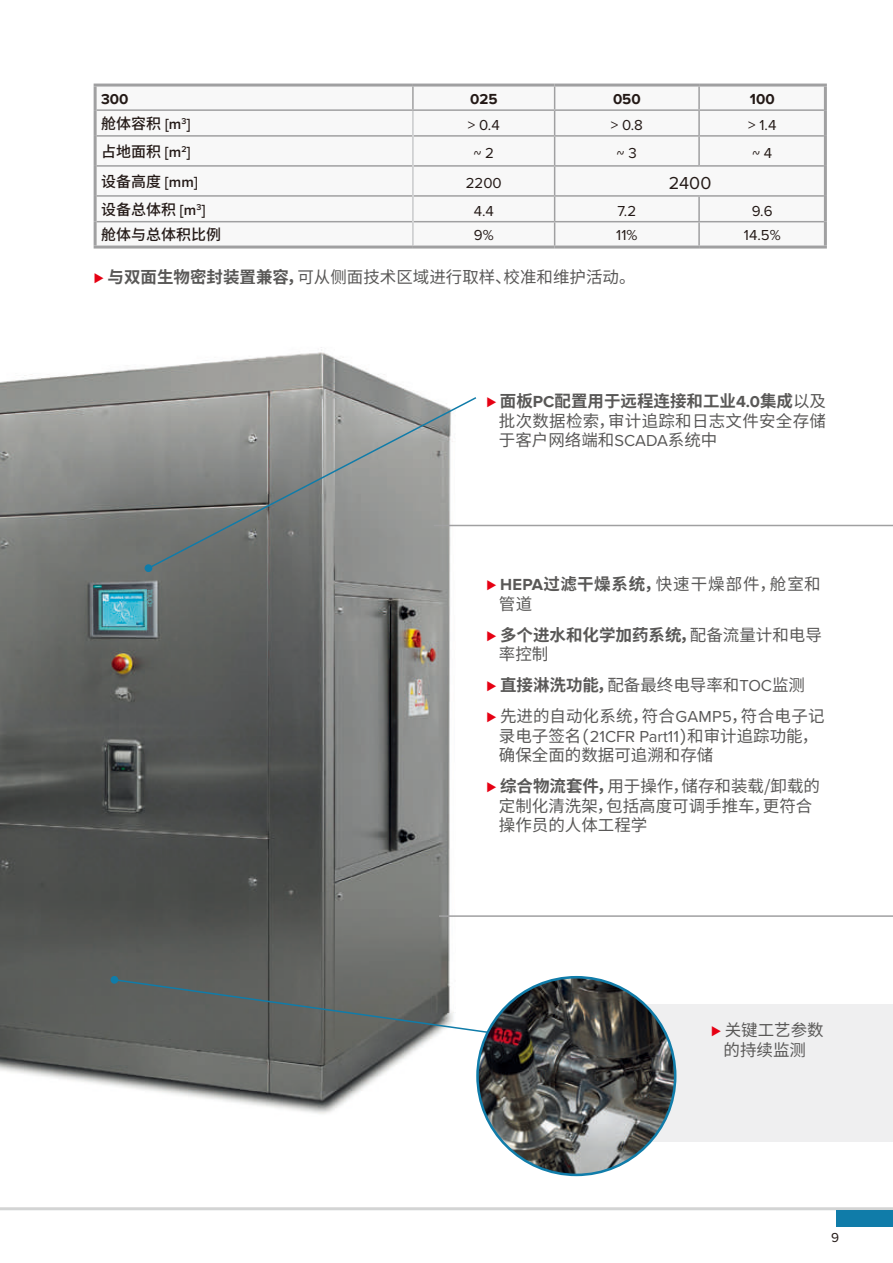
<style>
.page{position:relative;width:893px;height:1263px;background:#fff}
.page>*{position:absolute;margin:0;border:0;box-sizing:border-box;transform-origin:0 0}
.t1{font:18px "Proxima Nova";color:#231916}
.t2{font:16.5px/19.5px "Source Han Sans CN";color:#595857}
.t3{font:16.5px/19.5px "Source Han Sans CN";letter-spacing:.06em;color:#595857}
.t4{font:700 16.5px/19.5px "Source Han Sans CN";color:#595857}
.t5{font:500 15px "Source Han Sans CN";color:#231916}
.t6{font:15px "Proxima Nova";color:#231916}
.t7{font:700 15px "Proxima Nova";color:#231916}
.t8{font:13.5px "Proxima Nova";color:#231916}
.s1{font-family:"Proxima Nova";font-weight:600}
.s2{font-family:"Proxima Nova";font-style:italic;color:#e60013}
.s3{font-weight:700}
.s4{font-family:"Proxima Nova";font-weight:700}
.s5{font-family:"Proxima Nova"}
.s6{font-family:"Proxima Nova";font-weight:400;font-style:italic;color:#e60013}
.s7{font-weight:400}
</style>
<div class="page">
<div style="left:634px;top:1004px;width:259px;height:138px;background:#efeff0"></div>
<img style="left:0;top:347px;width:606px;height:864px">
<svg style="left:113px;top:978px;width:380px;height:56px;background:#717674"></svg>
<div style="left:111px;top:976px;width:7px;height:8px;background:#107ca9;border-radius:50%"></div>
<img style="left:477px;top:977px;width:198px;height:198px;border-radius:99px">
<hr style="left:434px;top:525px;width:459px;height:1px;background:#a0a0a1">
<hr style="left:439px;top:915px;width:454px;height:2px;background:#a0a0a1">
<svg style="left:97px;top:87px;width:727px;height:159px"></svg>
<hr style="left:97px;top:109px;width:316px;height:2px;background:#a0a0a1">
<hr style="left:413px;top:109px;width:142px;height:2px;background:#a0a0a1">
<hr style="left:555px;top:109px;width:144px;height:2px;background:#a0a0a1">
<hr style="left:699px;top:109px;width:125px;height:2px;background:#a0a0a1">
<hr style="left:97px;top:135px;width:315px;height:2px;background:#a0a0a1">
<hr style="left:414px;top:135px;width:141px;height:2px;background:#a0a0a1">
<hr style="left:555px;top:135px;width:144px;height:2px;background:#a0a0a1">
<hr style="left:699px;top:135px;width:125px;height:2px;background:#a0a0a1">
<hr style="left:97px;top:165px;width:315px;height:2px;background:#a0a0a1">
<hr style="left:414px;top:165px;width:141px;height:2px;background:#a0a0a1">
<hr style="left:555px;top:165px;width:144px;height:2px;background:#a0a0a1">
<hr style="left:699px;top:165px;width:125px;height:2px;background:#a0a0a1">
<hr style="left:97px;top:195px;width:315px;height:2px;background:#a0a0a1">
<hr style="left:414px;top:195px;width:141px;height:2px;background:#a0a0a1">
<hr style="left:555px;top:195px;width:144px;height:2px;background:#a0a0a1">
<hr style="left:699px;top:195px;width:125px;height:2px;background:#a0a0a1">
<hr style="left:97px;top:221px;width:315px;height:1px;background:#a0a0a1">
<hr style="left:414px;top:221px;width:141px;height:1px;background:#a0a0a1">
<hr style="left:555px;top:221px;width:144px;height:1px;background:#a0a0a1">
<hr style="left:699px;top:221px;width:125px;height:1px;background:#a0a0a1">
<hr style="left:412px;top:87px;width:2px;height:22px;background:#a0a0a1">
<hr style="left:698px;top:87px;width:2px;height:22px;background:#a0a0a1">
<hr style="left:698px;top:111px;width:2px;height:24px;background:#a0a0a1">
<hr style="left:698px;top:137px;width:2px;height:28px;background:#a0a0a1">
<hr style="left:698px;top:197px;width:2px;height:24px;background:#a0a0a1">
<svg style="left:554px;top:87px;width:1px;height:159px"></svg>
<hr style="left:698px;top:222px;width:2px;height:24px;background:#a0a0a1">
<hr style="left:94px;top:84px;width:319px;height:3px;background:#a0a0a1">
<hr style="left:94px;top:87px;width:3px;height:23px;background:#a0a0a1">
<hr style="left:413px;top:84px;width:142px;height:3px;background:#a0a0a1">
<hr style="left:555px;top:84px;width:144px;height:3px;background:#a0a0a1">
<hr style="left:699px;top:84px;width:128px;height:3px;background:#a0a0a1">
<hr style="left:824px;top:87px;width:3px;height:23px;background:#a0a0a1">
<hr style="left:824px;top:110px;width:3px;height:26px;background:#a0a0a1">
<hr style="left:824px;top:136px;width:3px;height:30px;background:#a0a0a1">
<hr style="left:824px;top:166px;width:3px;height:30px;background:#a0a0a1">
<hr style="left:824px;top:196px;width:3px;height:26px;background:#a0a0a1">
<hr style="left:824px;top:222px;width:3px;height:24px;background:#a0a0a1">
<hr style="left:413px;top:246px;width:142px;height:3px;background:#a0a0a1">
<hr style="left:555px;top:246px;width:144px;height:3px;background:#a0a0a1">
<hr style="left:699px;top:246px;width:128px;height:3px;background:#a0a0a1">
<hr style="left:412px;top:111px;width:2px;height:25px;background:#c9cacb">
<hr style="left:412px;top:136px;width:2px;height:30px;background:#c9cacb">
<hr style="left:412px;top:166px;width:2px;height:30px;background:#c9cacb">
<hr style="left:412px;top:196px;width:2px;height:26px;background:#c9cacb">
<hr style="left:412px;top:222px;width:2px;height:24px;background:#c9cacb">
<hr style="left:94px;top:110px;width:3px;height:26px;background:#a0a0a1">
<hr style="left:94px;top:136px;width:3px;height:30px;background:#a0a0a1">
<hr style="left:94px;top:166px;width:3px;height:30px;background:#a0a0a1">
<hr style="left:94px;top:196px;width:3px;height:26px;background:#a0a0a1">
<hr style="left:94px;top:222px;width:3px;height:24px;background:#a0a0a1">
<hr style="left:94px;top:246px;width:319px;height:3px;background:#a0a0a1">
<hr style="left:0;top:1207px;width:893px;height:3px;background:#d3d4d4">
<div style="left:836px;top:1210px;width:57px;height:16px;background:#107ca9"></div>
<svg style="left:146px;top:396px;width:332px;height:174px;background:#959796"></svg>
<div style="left:145px;top:564px;width:7px;height:8px;background:#107ca9;border-radius:50%"></div>
<p class="t7" style="left:101px;top:90px;width:29px">300</p>
<p class="t7" style="left:470px;top:90px;width:29px">025</p>
<p class="t7" style="left:613px;top:90px;width:29px">050</p>
<p class="t7" style="left:750px;top:90px;width:26px">100</p>
<p class="t5" style="left:101px;top:115px;width:91px">舱体容积 <span class="s1">[m</span><sup>3</sup><span class="s1">]</span></p>
<p class="t6" style="left:468px;top:114px;width:33px">&gt; 0.4</p>
<p class="t6" style="left:611px;top:114px;width:34px">&gt; 0.8</p>
<p class="t6" style="left:748px;top:114px;width:30px">&gt; 1.4</p>
<p class="t5" style="left:101px;top:143px;width:91px">占地面积 <span class="s1">[m</span><sup>2</sup><span class="s1">]</span></p>
<p class="t6" style="left:474px;top:143px;width:22px">~ 2</p>
<p class="t6" style="left:617px;top:143px;width:21px">~ 3</p>
<p class="t6" style="left:752px;top:143px;width:21px">~ 4</p>
<p class="t5" style="left:101px;top:173px;width:98px">设备高度 <span class="s1">[mm]</span></p>
<p class="t6" style="left:466px;top:172px;width:37px">2200</p>
<p class="t1" style="left:669px;top:170px;width:44px">2400</p>
<p class="t5" style="left:101px;top:201px;width:106px">设备总体积 <span class="s1">[m</span><sup>3</sup><span class="s1">]</span></p>
<p class="t6" style="left:474px;top:199px;width:22px">4.4</p>
<p class="t6" style="left:618px;top:199px;width:20px">7.2</p>
<p class="t6" style="left:752px;top:199px;width:22px">9.6</p>
<p class="t5" style="left:101px;top:226px;width:121px">舱体与总体积比例</p>
<p class="t6" style="left:474px;top:224px;width:21px">9%</p>
<p class="t6" style="left:616px;top:224px;width:23px">11%</p>
<p class="t6" style="left:744px;top:224px;width:38px">14.5%</p>
<p class="t2" style="left:94px;top:267px;width:544px"><span class="s2">⊲</span> <span class="s3">与双面生物密封装置兼容，</span>可从侧面技术区域进行取样、校准和维护活动。</p>
<p class="t2" style="left:499px;top:392px;width:329px;text-align:justify;text-indent:-13px"><span class="s2">⊲</span> <span class="s3">面板</span><span class="s4">PC</span><span class="s3">配置用于远程连接和工业</span><span class="s4">4.0</span><span class="s3">集成</span>以及批次数据检索，审计追踪和日志文件安全存储于客户网络端和<span class="s5">SCADA</span>系统中</p>
<p class="t3" style="left:499px;top:575px;width:323px;text-indent:-13px"><span class="s2">⊲</span> <span class="s4">HEPA</span><span class="s3">过滤干燥系统，</span>快速干燥部件，舱室和管道</p>
<p class="t4" style="left:499px;top:625px;width:324px;text-indent:-13px"><span class="s6">⊲</span> 多个进水和化学加药系统，<span class="s7">配备流量计和电导率控制</span></p>
<p class="t2" style="left:486px;top:670px;width:340px;line-height:31px"><span class="s2">⊲</span> <span class="s3">直接淋洗功能，</span>配备最终电导率和<span class="s5">TOC</span>监测<br><span class="s2">⊲</span> 先进的自动化系统，符合<span class="s5">GAMP5</span>，符合电子记</p>
<p class="t2" style="left:499px;top:726px;width:321px">录电子签名(<span class="s5">21CFR Part11</span>)和审计追踪功能，确保全面的数据可追溯和存储</p>
<p class="t2" style="left:499px;top:777px;width:323px;text-indent:-13px"><span class="s2">⊲</span> <span class="s3">综合物流套件，</span>用于操作，储存和装载/卸载的定制化清洗架，包括高度可调手推车，更符合操作员的人体工程学</p>
<p class="t2" style="left:711px;top:1021px;width:114px;text-align:center"><span class="s2">⊲</span> 关键工艺参数的持续监测</p>
<p class="t8" style="left:831px;top:1228px;width:9px">9</p>
</div>
